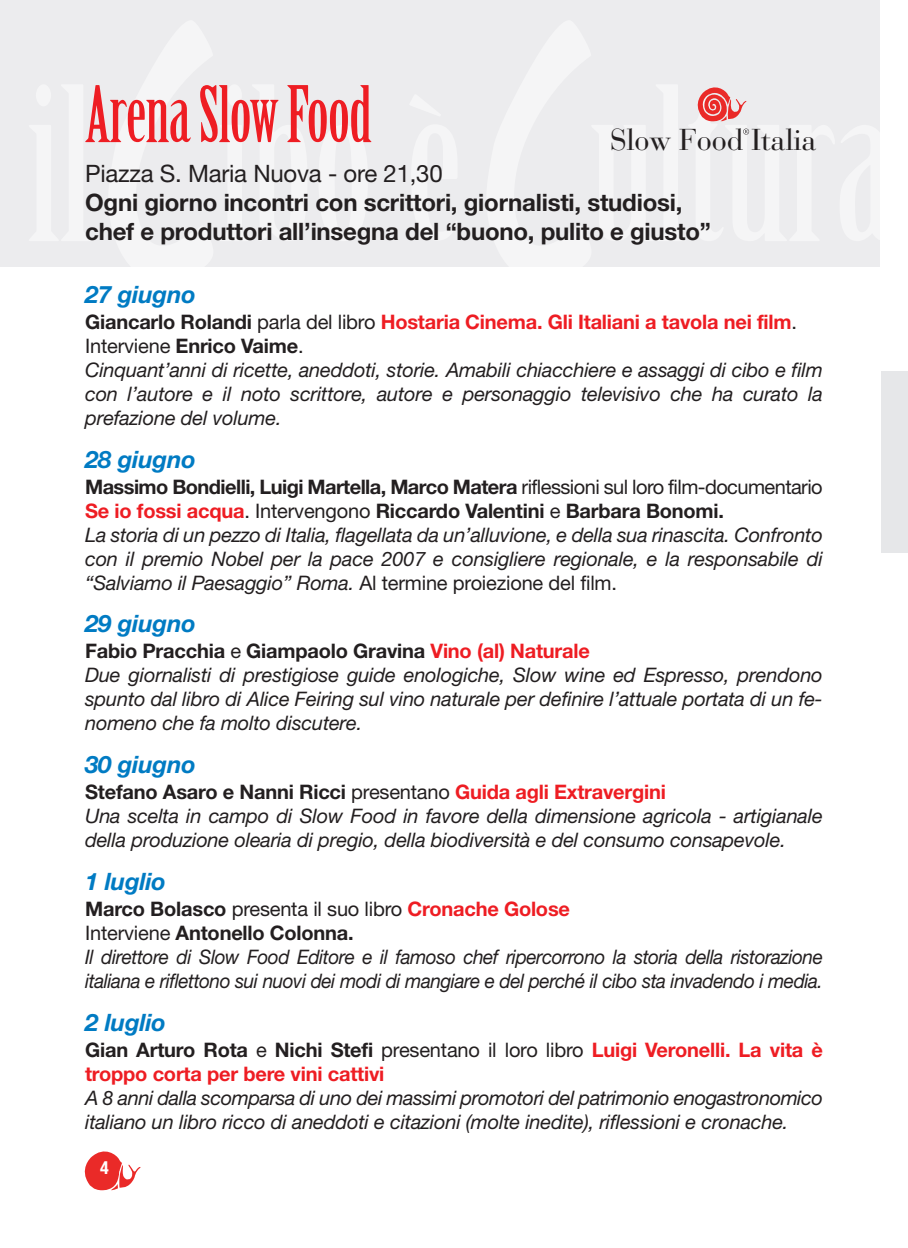
<style>
.page{position:relative;width:908px;height:1248px;background:#fff}
.page>*{position:absolute;margin:0;border:0;box-sizing:border-box;transform-origin:0 0}
.t1{font:76px "Birch Std";letter-spacing:-.01em;color:#ee1d23}
.t2{font:30px "Bauer Bodoni";letter-spacing:-.01em;color:#231f20}
.t3{font:700 24px/28.8px "Helvetica Neue LT Std";letter-spacing:-.01em;color:#231f20}
.t4{font:italic 700 24px "Helvetica Neue LT Std";letter-spacing:-.01em;color:#007bc3}
.t5{font:24px "Helvetica Neue LT Std";letter-spacing:-.01em;color:#231f20}
.t6{font:italic 20px/24px "Helvetica Neue LT Std";letter-spacing:-.01em;color:#231f20}
.t7{font:italic 20px/24px "Helvetica Neue LT Std";letter-spacing:-.01em;color:#231f20;scale:.95 1}
.t8{font:700 20px/24px "Helvetica Neue LT Std";letter-spacing:-.01em;color:#ee1d23}
.t9{font:700 condensed 18px "Helvetica Neue";color:#fff}
.s1{font-weight:700;font-style:normal}
.s2{font-style:normal}
.s3{font-weight:700;font-style:normal;color:#ee1d23}
.s4{color:#231f20}
.s5{font-weight:400;color:#231f20}
</style>
<div class="page">
<svg style="left:85px;top:1151px;width:55px;height:39px"></svg>
<div style="left:880px;top:371px;width:27px;height:182px;background:#e6e7e9"></div>
<div style="left:0;top:0;width:879px;height:267px;background:#ececee"></div>
<svg style="left:697px;top:87px;width:53px;height:48px"></svg>
<h1 class="t1" style="left:85px;top:85px;width:288px">Arena Slow Food</h1>
<p class="t5" style="left:85px;top:165px;width:359px">Piazza S. Maria Nuova - ore 21,30</p>
<p class="t3" style="left:85px;top:190px;width:627px">Ogni giorno incontri con scrittori, giornalisti, studiosi, chef e produttori all’insegna del “buono, pulito e giusto”</p>
<h2 class="t2" style="left:609px;top:128px;width:208px">Slow Food Italia</h2>
<p class="t4" style="left:85px;top:285px;width:112px">27 giugno</p>
<p class="t6" style="left:85px;top:311px;width:739px"><span class="s1">Giancarlo Rolandi</span> <span class="s2">parla del libro</span> <span class="s3">Hostaria Cinema. Gli Italiani a tavola nei film</span><span class="s2">.<br>Interviene</span> <span class="s1">Enrico Vaime</span><span class="s2">.<br></span>Cinquant’anni di ricette, aneddoti, storie. Amabili chiacchiere e assaggi di cibo e film con l’autore e il noto scrittore, autore e personaggio televisivo che ha curato la prefazione del volume.</p>
<p class="t4" style="left:85px;top:450px;width:112px">28 giugno</p>
<p class="t6" style="left:85px;top:476px;width:739px"><span class="s1">Massimo Bondielli, Luigi Martella, Marco Matera</span> <span class="s2">riflessioni sul loro film-documentario </span><span class="s3">Se io fossi acqua</span><span class="s2">. Intervengono</span> <span class="s1">Riccardo Valentini</span> <span class="s2">e</span> <span class="s1">Barbara Bonomi.<br></span>La storia di un pezzo di Italia, flagellata da un’alluvione, e della sua rinascita. Confronto con il premio Nobel per la pace 2007 e consigliere regionale, e la responsabile di “Salviamo il Paesaggio” Roma. <span class="s2">Al termine proiezione del film.</span></p>
<p class="t4" style="left:85px;top:615px;width:112px">29 giugno</p>
<p class="t6" style="left:85px;top:641px;width:738px"><span class="s1">Fabio Pracchia</span> <span class="s2">e</span> <span class="s1">Giampaolo Gravina</span> <span class="s3">Vino (al) Naturale<br></span>Due giornalisti di prestigiose guide enologiche, Slow wine ed Espresso, prendono spunto dal libro di Alice Feiring sul vino naturale per definire l’attuale portata di un fe&shy;nomeno che fa molto discutere.</p>
<p class="t4" style="left:85px;top:756px;width:112px">30 giugno</p>
<p class="t6" style="left:85px;top:782px;width:738px"><span class="s1">Stefano Asaro e Nanni Ricci</span> <span class="s2">presentano</span> <span class="s3">Guida agli Extravergini<br></span>Una scelta in campo di Slow Food in favore della dimensione agricola - artigianale della produzione olearia di pregio, della biodiversità e del consumo consapevole.</p>
<p class="t4" style="left:85px;top:873px;width:82px">1 luglio</p>
<p class="t7" style="left:85px;top:898px;width:777px"><span class="s1">Marco Bolasco</span> <span class="s2">presenta il suo libro</span> <span class="s3">Cronache Golose<br></span><span class="s2">Interviene</span> <span class="s1">Antonello Colonna.<br></span>Il direttore di Slow Food Editore e il famoso chef ripercorrono la storia della ristorazione italiana e riflettono sui nuovi dei modi di mangiare e del perché il cibo sta invadendo i media.</p>
<p class="t4" style="left:85px;top:1013px;width:82px">2 luglio</p>
<p class="t8" style="left:85px;top:1039px;width:739px"><span class="s4">Gian Arturo Rota</span> <span class="s5">e</span> <span class="s4">Nichi Stefi</span> <span class="s5">presentano il loro libro</span> Luigi Veronelli. La vita è troppo corta per bere vini cattivi</p>
<p class="t6" style="left:85px;top:1087px;width:739px">A 8 anni dalla scomparsa di uno dei massimi promotori del patrimonio enogastronomico italiano un libro ricco di aneddoti e citazioni (molte inedite), riflessioni e cronache.</p>
<p class="t9" style="left:100px;top:1161px;width:10px">4</p>
</div>
